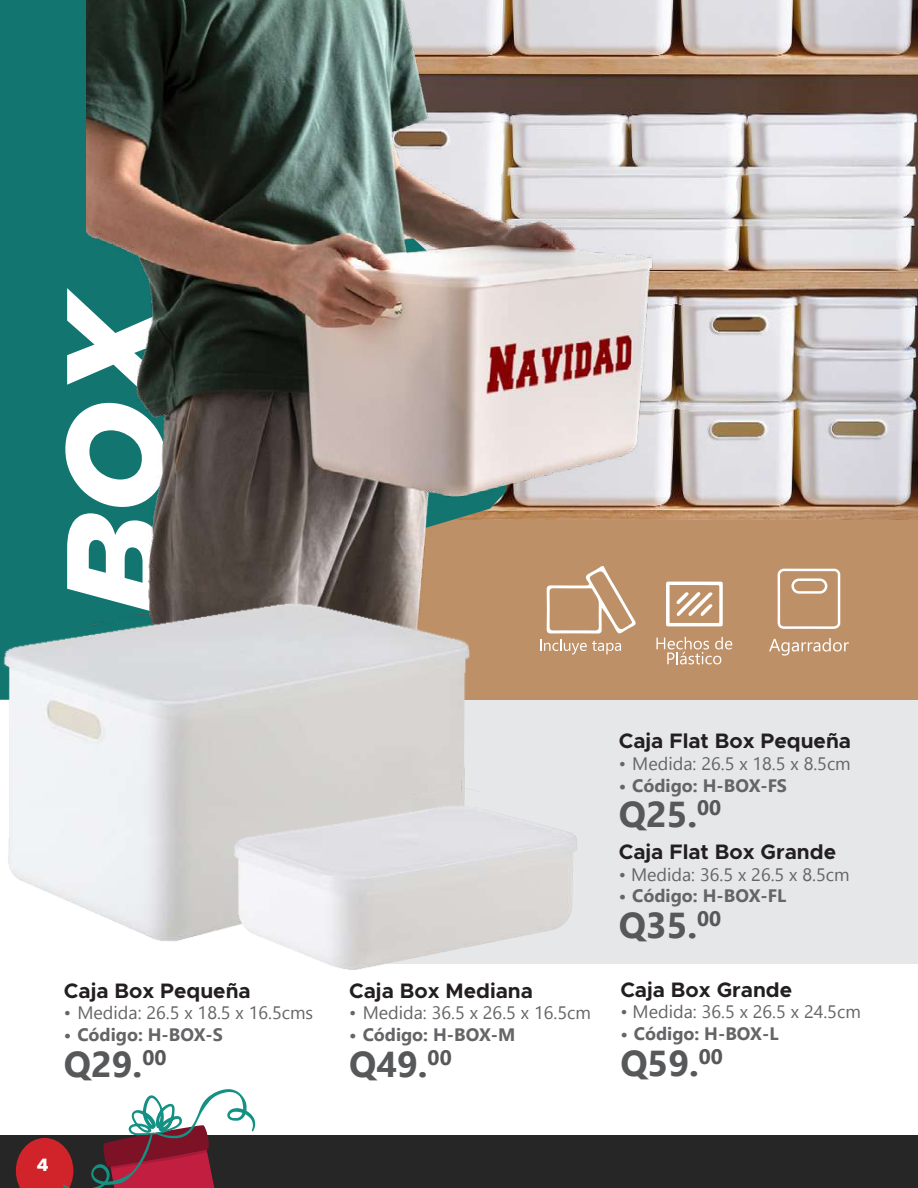
<style>
.page{position:relative;width:918px;height:1188px;background:#fff}
.page>*{position:absolute;margin:0;border:0;box-sizing:border-box;transform-origin:0 0}
.t1{font:italic 900 138.6px "Gotham";color:#fff}
.t2{font:700 36px "Nirmala UI";color:#57585a}
.t3{font:700 21px "Metropolis";color:#231f20}
.t4{font:18px "Nirmala UI";color:#656568}
.t5{font:700 18px "Nirmala UI";color:#656568}
.t6{font:800 18px "Metropolis";color:#fff}
</style>
<div class="page">
<div style="left:384px;top:699px;width:534px;height:265px;background:#e6e7e9"></div>
<div style="left:0;top:509px;width:918px;height:190px;background:#bd9067"></div>
<img style="left:740px;top:0;width:178px;height:519px">
<div style="left:0;top:1137px;width:918px;height:51px;background:#262626"></div>
<svg style="left:16px;top:1089px;width:239px;height:99px"></svg>
<svg style="left:917px;top:390px;width:1px;height:310px"></svg>
<div style="left:0;top:0;width:86px;height:468px;background:#127570"></div>
<svg style="left:776px;top:0;width:66px;height:629px"></svg>
<svg style="left:769px;top:638px;width:80px;height:18px"></svg>
<svg style="left:656px;top:639px;width:76px;height:25px"></svg>
<svg style="left:540px;top:639px;width:81px;height:16px"></svg>
<img style="left:86px;top:0;width:654px;height:639px">
<img style="left:0;top:468px;width:504px;height:473px">
<img style="left:219px;top:770px;width:358px;height:200px">
<h1 class="t1" style="left:35px;top:613px;width:337px;rotate:-90deg">BOX</h1>
<p class="t3" style="left:64px;top:977px;width:188px">Caja Box Pequeña</p>
<p class="t4" style="left:64px;top:998px;width:251px">• Medida: 26.5 x 18.5 x 16.5cms</p>
<p class="t5" style="left:64px;top:1020px;width:161px">• Código: H-BOX-S</p>
<h2 class="t2" style="left:64px;top:1034px;width:104px">Q29.<sup>00</sup></h2>
<p class="t6" style="left:37px;top:1154px;width:13px">4</p>
<p class="t3" style="left:349px;top:977px;width:185px">Caja Box Mediana</p>
<p class="t4" style="left:349px;top:998px;width:243px">• Medida: 36.5 x 26.5 x 16.5cm</p>
<p class="t5" style="left:349px;top:1020px;width:168px">• Código: H-BOX-M</p>
<h2 class="t2" style="left:349px;top:1034px;width:104px">Q49.<sup>00</sup></h2>
<p class="t3" style="left:619px;top:728px;width:234px">Caja Flat Box Pequeña</p>
<p class="t4" style="left:619px;top:749px;width:234px">• Medida: 26.5 x 18.5 x 8.5cm</p>
<p class="t5" style="left:619px;top:770px;width:170px">• Código: H-BOX-FS</p>
<h2 class="t2" style="left:619px;top:785px;width:104px">Q25.<sup>00</sup></h2>
<p class="t3" style="left:619px;top:838px;width:219px">Caja Flat Box Grande</p>
<p class="t4" style="left:619px;top:860px;width:232px">• Medida: 36.5 x 26.5 x 8.5cm</p>
<p class="t5" style="left:619px;top:881px;width:169px">• Código: H-BOX-FL</p>
<h2 class="t2" style="left:619px;top:895px;width:104px">Q35.<sup>00</sup></h2>
<p class="t3" style="left:620px;top:976px;width:173px">Caja Box Grande</p>
<p class="t4" style="left:620px;top:997px;width:242px">• Medida: 36.5 x 26.5 x 24.5cm</p>
<p class="t5" style="left:620px;top:1019px;width:160px">• Código: H-BOX-L</p>
<h2 class="t2" style="left:620px;top:1033px;width:104px">Q59.<sup>00</sup></h2>
</div>
